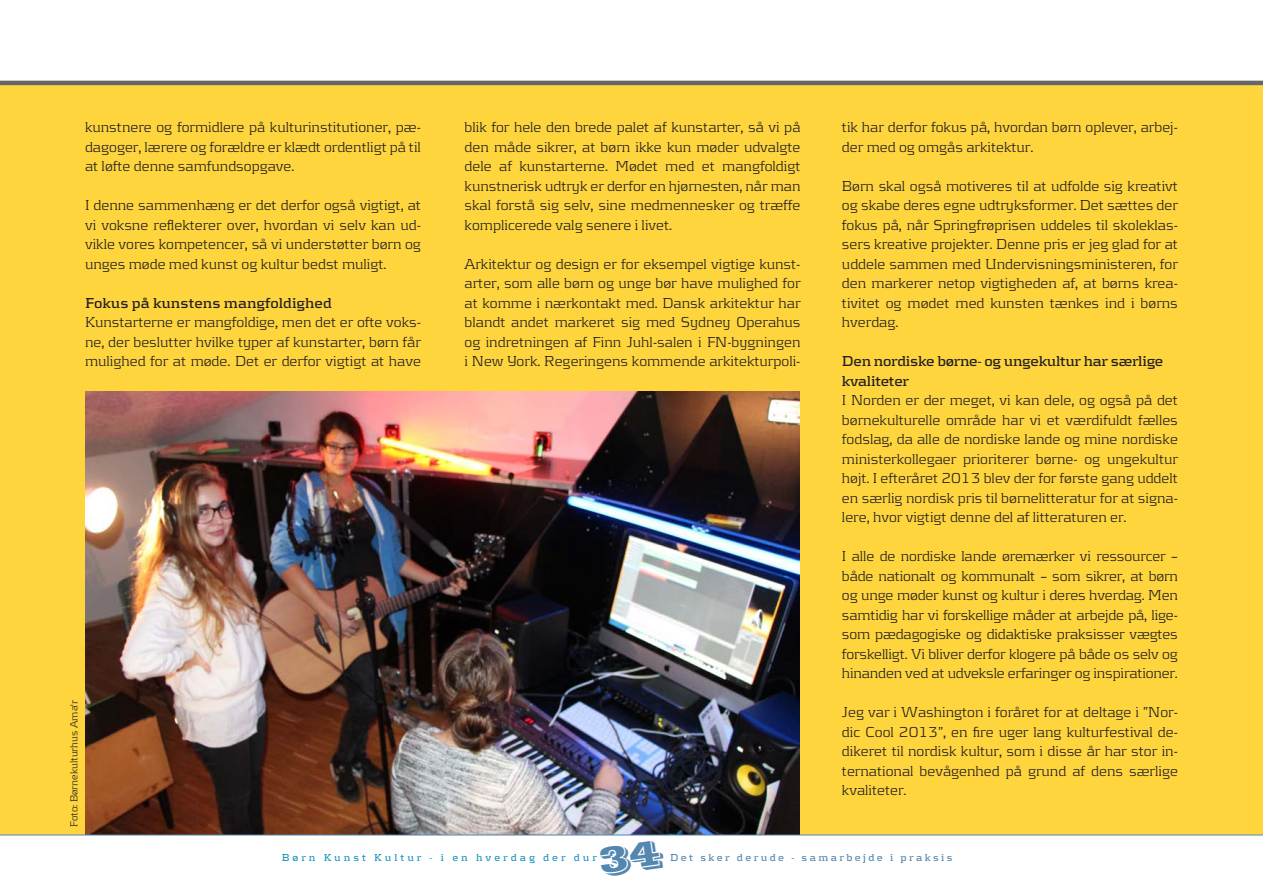
<style>
.page{position:relative;width:1263px;height:893px;background:#fff}
.page>*{position:absolute;margin:0;border:0;box-sizing:border-box;transform-origin:0 0}
.Brød_bredf{font:300 15px/19.5px "Kontrapunkt";color:#231f20;text-align:justify}
.Brød_bredf_bold{font:700 15px/19.5px "Kontrapunkt";letter-spacing:-.02em;color:#231f20}
.Brød_bredf_bold-2{font:700 15px "Kontrapunkt";color:#231f20}
.t1{font:700 10.5px "Kontrapunkt";letter-spacing:.28em;color:#1f96be}
.t2{font:700 10.5px "Kontrapunkt";letter-spacing:.23em;color:#5487b0}
.Fotokredit{font:300 10.5px "Kontrapunkt";color:#231f20}
</style>
<div class="page">
<div style="left:0;top:85px;width:1263px;height:750px;background:#ffd53e"></div>
<hr style="left:0;top:81px;width:1263px;height:4px;background:#666">
<img style="left:85px;top:392px;width:714px;height:443px">
<hr style="left:0;top:835px;width:1263px;height:1px;background:#5487b0">
<p class="Brød_bredf" style="left:85px;top:117px;width:337px">kunstnere og formidlere på kulturinstitutioner, pæ&shy;dagoger, lærere og forældre er klædt ordentligt på til at løfte denne samfundsopgave.</p>
<p class="Brød_bredf" style="left:85px;top:195px;width:337px">I denne sammenhæng er det derfor også vigtigt, at vi voksne reflekterer over, hvordan vi selv kan ud&shy;vikle vores kompetencer, så vi understøtter børn og unges møde med kunst og kultur bedst muligt.</p>
<p class="Brød_bredf_bold-2" style="left:85px;top:294px;width:248px">Fokus på kunstens mangfoldighed</p>
<p class="Brød_bredf" style="left:85px;top:312px;width:337px">Kunstarterne er mangfoldige, men det er ofte voks&shy;ne, der beslutter hvilke typer af kunstarter, børn får mulighed for at møde. Det er derfor vigtigt at have</p>
<p class="Fotokredit" style="left:68px;top:827px;width:128px;rotate:-90deg">Foto: Børnekulturhus Ama'r</p>
<p class="Brød_bredf" style="left:465px;top:117px;width:337px">blik for hele den brede palet af kunstarter, så vi på den måde sikrer, at børn ikke kun møder udvalgte dele af kunstarterne. Mødet med et mangfoldigt kunstnerisk udtryk er derfor en hjørnesten, når man skal forstå sig selv, sine medmennesker og træffe komplicerede valg senere i livet.</p>
<p class="Brød_bredf" style="left:465px;top:253px;width:337px">Arkitektur og design er for eksempel vigtige kunst&shy;arter, som alle børn og unge bør have mulighed for at komme i nærkontakt med. Dansk arkitektur har blandt andet markeret sig med Sydney Operahus og indretningen af Finn Juhl-salen i FN-bygningen i New York. Regeringens kommende arkitekturpoli-</p>
<p class="Brød_bredf" style="left:842px;top:117px;width:337px">tik har derfor fokus på, hvordan børn oplever, arbej&shy;der med og omgås arkitektur.</p>
<p class="Brød_bredf" style="left:842px;top:175px;width:337px">Børn skal også motiveres til at udfolde sig kreativt og skabe deres egne udtryksformer. Det sættes der fokus på, når Springfrøprisen uddeles til skoleklas&shy;sers kreative projekter. Denne pris er jeg glad for at uddele sammen med Undervisningsministeren, for den markerer netop vigtigheden af, at børns krea&shy;tivitet og mødet med kunsten tænkes ind i børns hverdag.</p>
<p class="Brød_bredf_bold" style="left:842px;top:351px;width:323px">Den nordiske børne- og ungekultur har særlige kvaliteter</p>
<p class="Brød_bredf" style="left:842px;top:390px;width:337px">I Norden er der meget, vi kan dele, og også på det børnekulturelle område har vi et værdifuldt fælles fodslag, da alle de nordiske lande og mine nordiske ministerkollegaer prioriterer børne- og ungekultur højt. I efteråret 2013 blev der for første gang uddelt en særlig nordisk pris til børnelitteratur for at signa&shy;lere, hvor vigtigt denne del af litteraturen er.</p>
<p class="Brød_bredf" style="left:842px;top:546px;width:337px">I alle de nordiske lande øremærker vi ressourcer – både nationalt og kommunalt – som sikrer, at børn og unge møder kunst og kultur i deres hverdag. Men samtidig har vi forskellige måder at arbejde på, lige&shy;som pædagogiske og didaktiske praksisser vægtes forskelligt. Vi bliver derfor klogere på både os selv og hinanden ved at udveksle erfaringer og inspirationer.</p>
<p class="Brød_bredf" style="left:842px;top:702px;width:337px">Jeg var i Washington i foråret for at deltage i ”Nor&shy;dic Cool 2013”, en fire uger lang kulturfestival de&shy;dikeret til nordisk kultur, som i disse år har stor in&shy;ternational bevågenhed på grund af dens særlige kvaliteter.</p>
<p class="t1" style="left:282px;top:851px;width:317px">Børn Kunst Kultur - i en hverdag der dur</p>
<p class="t2" style="left:670px;top:851px;width:284px">Det sker derude - samarbejde i praksis</p>
</div>
